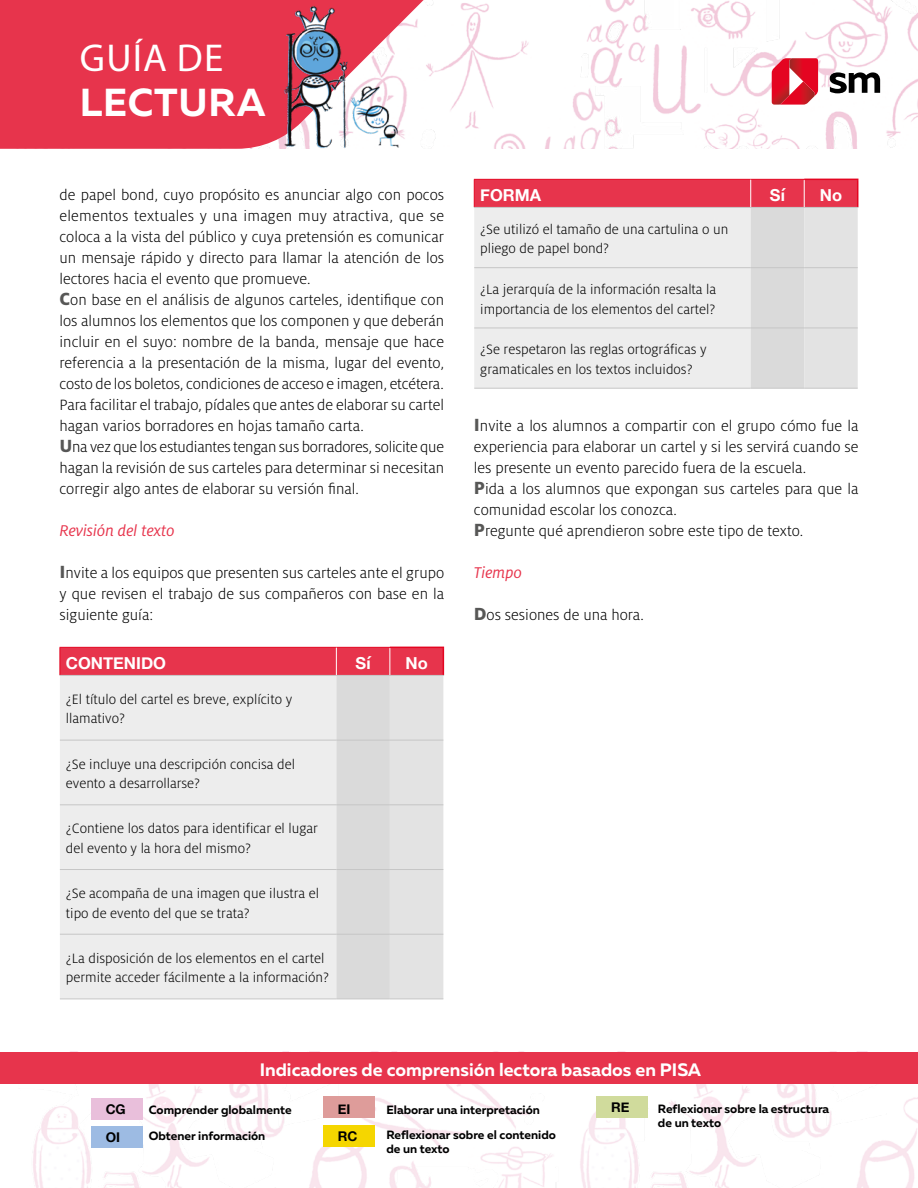
<style>
.page{position:relative;width:918px;height:1188px;background:#fff}
.page>*{position:absolute;margin:0;border:0;box-sizing:border-box;transform-origin:0 0}
.t1{font:700 39px "Muller";letter-spacing:.02em;color:#fff}
.t2{font:39px "Myriad Pro";letter-spacing:.03em;color:#fff}
.t3{font:700 18px "Muller";color:#fff}
.t4{font:italic 17.25px "Milo Pro";color:#e7344c}
.t5{font:300 16.5px/21px "Milo Pro";color:#000}
.t6{font:700 16.5px "Helvetica Neue";color:#fff}
.t7{font:300 15px/19.5px "Milo Pro";color:#000}
.t8{font:700 13.35px "Helvetica Neue";color:#000}
.t9{font:700 12px/25.2px "Muller";color:#000}
.s1{font-weight:800;font-size:19.5px;color:#575756}
</style>
<div class="page">
<img style="left:448px;top:0;width:470px;height:149px">
<svg style="left:0;top:0;width:448px;height:149px;background:#ea4f63"></svg>
<img style="left:0;top:1083px;width:918px;height:105px">
<div style="left:0;top:1052px;width:918px;height:31px;background:#e7344c"></div>
<div style="left:91px;top:1098px;width:51px;height:21px;background:#e9bfdb"></div>
<div style="left:323px;top:1097px;width:51px;height:21px;background:#de9c9a"></div>
<div style="left:91px;top:1127px;width:51px;height:21px;background:#9dbbe3"></div>
<div style="left:323px;top:1125px;width:51px;height:22px;background:#f5d600"></div>
<div style="left:596px;top:1097px;width:51px;height:21px;background:#d0db9c"></div>
<img style="left:263px;top:0;width:144px;height:149px">
<svg style="left:830px;top:72px;width:50px;height:21px"></svg>
<svg style="left:772px;top:58px;width:46px;height:47px;background:#de3547"></svg>
<hr style="left:60px;top:999px;width:276px;height:1px;background:#c6c6c6">
<hr style="left:336px;top:999px;width:54px;height:1px;background:#c6c6c6">
<hr style="left:390px;top:999px;width:53px;height:1px;background:#c6c6c6">
<svg style="left:60px;top:647px;width:384px;height:352px;background:#e8dadc"></svg>
<hr style="left:474px;top:388px;width:277px;height:1px;background:#c6c6c6">
<hr style="left:751px;top:388px;width:53px;height:1px;background:#c6c6c6">
<hr style="left:804px;top:388px;width:54px;height:1px;background:#c6c6c6">
<svg style="left:474px;top:179px;width:384px;height:209px;background:#e8d0d3"></svg>
<h1 class="t2" style="left:80px;top:34px;width:145px">GUÍA DE</h1>
<h1 class="t1" style="left:80px;top:78px;width:187px">LECTURA</h1>
<p class="t5" style="left:60px;top:184px;width:386px">de papel bond, cuyo propósito es anunciar algo con pocos elementos textuales y una imagen muy atractiva, que se coloca a la vista del público y cuya pretensión es comunicar un mensaje rápido y directo para llamar la atención de los lectores hacia el evento que promueve.<br><span class="s1">C</span>on base en el análisis de algunos carteles, identifique con los alumnos los elementos que los componen y que deberán incluir en el suyo: nombre de la banda, mensaje que hace referencia a la presentación de la misma, lugar del evento, costo de los boletos, condiciones de acceso e imagen, etcétera.<br>Para facilitar el trabajo, pídales que antes de elaborar su cartel hagan varios borradores en hojas tamaño carta.<br><span class="s1">U</span>na vez que los estudiantes tengan sus borradores, solicite que hagan la revisión de sus carteles para determinar si necesitan corregir algo antes de elaborar su versión final.</p>
<p class="t4" style="left:60px;top:521px;width:117px">Revisión del texto</p>
<p class="t5" style="left:60px;top:562px;width:386px;text-align:justify"><span class="s1">I</span>nvite a los equipos que presenten sus carteles ante el grupo y que revisen el trabajo de sus compañeros con base en la siguiente guía:</p>
<p class="t6" style="left:66px;top:651px;width:102px">CONTENIDO</p>
<p class="t6" style="left:356px;top:651px;width:16px">Sí</p>
<p class="t6" style="left:405px;top:651px;width:24px">No</p>
<p class="t7" style="left:66px;top:690px;width:228px">¿El título del cartel es breve, explícito y llamativo?</p>
<p class="t7" style="left:66px;top:754px;width:231px">¿Se incluye una descripción concisa del evento a desarrollarse?</p>
<p class="t7" style="left:66px;top:819px;width:254px">¿Contiene los datos para identificar el lugar del evento y la hora del mismo?</p>
<p class="t7" style="left:66px;top:884px;width:255px">¿Se acompaña de una imagen que ilustra el tipo de evento del que se trata?</p>
<p class="t7" style="left:66px;top:948px;width:265px">¿La disposición de los elementos en el cartel permite acceder fácilmente a la información?</p>
<p class="t6" style="left:480px;top:183px;width:62px">FORMA</p>
<p class="t6" style="left:770px;top:183px;width:16px">Sí</p>
<p class="t6" style="left:820px;top:183px;width:24px">No</p>
<p class="t7" style="left:480px;top:219px;width:250px">¿Se utilizó el tamaño de una cartulina o un pliego de papel bond?</p>
<p class="t7" style="left:480px;top:280px;width:237px">¿La jerarquía de la información resalta la importancia de los elementos del cartel?</p>
<p class="t7" style="left:480px;top:340px;width:228px">¿Se respetaron las reglas ortográficas y gramaticales en los textos incluidos?</p>
<p class="t5" style="left:474px;top:415px;width:386px"><span class="s1">I</span>nvite a los alumnos a compartir con el grupo cómo fue la experiencia para elaborar un cartel y si les servirá cuando se les presente un evento parecido fuera de la escuela.<br><span class="s1">P</span>ida a los alumnos que expongan sus carteles para que la comunidad escolar los conozca.<br><span class="s1">P</span>regunte qué aprendieron sobre este tipo de texto.</p>
<p class="t4" style="left:474px;top:563px;width:50px">Tiempo</p>
<p class="t5" style="left:474px;top:604px;width:172px"><span class="s1">D</span>os sesiones de una hora.</p>
<p class="t3" style="left:260px;top:1058px;width:443px">Indicadores de comprensión lectora basados en PISA</p>
<p class="t8" style="left:106px;top:1099px;width:22px">CG</p>
<p class="t8" style="left:338px;top:1099px;width:14px">EI</p>
<p class="t8" style="left:106px;top:1127px;width:16px">OI</p>
<p class="t8" style="left:338px;top:1126px;width:21px">RC</p>
<p class="t9" style="left:149px;top:1097px;width:144px">Comprender globalmente</p>
<p class="t9" style="left:386px;top:1097px;width:171px">Elaborar una interpretación<br>Reflexionar sobre el contenido</p>
<p class="t9" style="left:386px;top:1136px;width:65px">de un texto</p>
<p class="t9" style="left:149px;top:1123px;width:118px">Obtener información</p>
<p class="t8" style="left:611px;top:1097px;width:20px">RE</p>
<p class="t9" style="left:658px;top:1101px;width:173px;line-height:14.4px">Reflexionar sobre la estructura de un texto</p>
</div>
